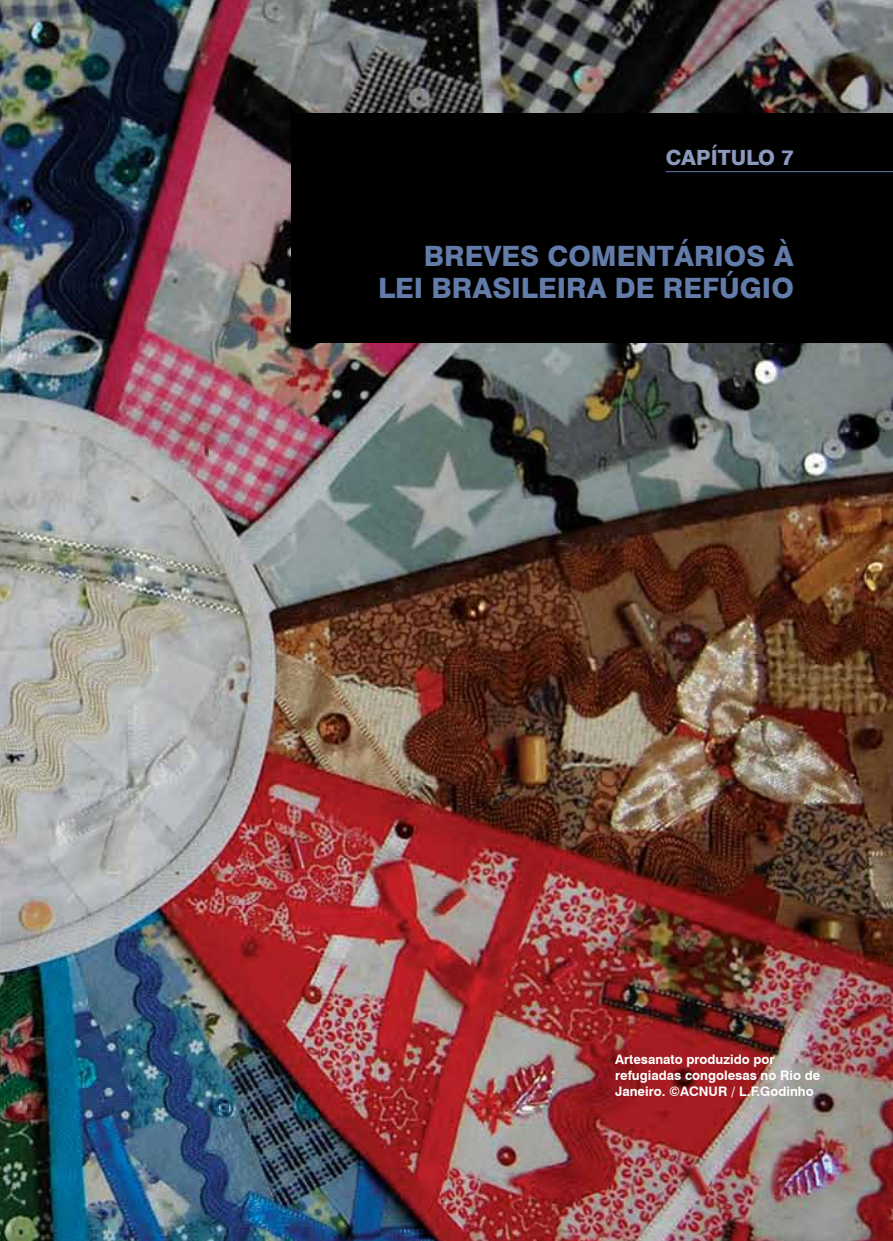
<style>
.page{position:relative;width:893px;height:1241px;background:#fff}
.page>*{position:absolute;margin:0;border:0;box-sizing:border-box;transform-origin:0 0}
.t1{font:800 28px/31.5px "Swiss 721 BT";color:#627ba8;text-align:right}
.t2{font:800 21px "Swiss 721 BT";color:#8b99bd}
.t3{font:700 13.12px/15.8px "Swiss 721 BT";color:#fff}
</style>
<div class="page">
<img style="left:0;top:0;width:893px;height:1240px">
<div style="left:291px;top:112px;width:602px;height:230px;background:#000"></div>
<hr style="left:666px;top:171px;width:227px;height:1px;background:#627ba8">
<h2 class="t2" style="left:666px;top:145px;width:130px">CAPÍTULO 7</h2>
<h1 class="t1" style="left:378px;top:240px;width:417px">BR EVES COMENTÁR IOS À<br>LEI BRASILEIRA DE REFÚGIO</h1>
<p class="t3" style="left:615px;top:1051px;width:207px">Artesanato produzido por refugiadas congolesas no Rio de<br>Janeiro. ©ACNUR</p>
<p class="t3" style="left:731px;top:1082px;width:84px">/ L.F.Godinho</p>
</div>
